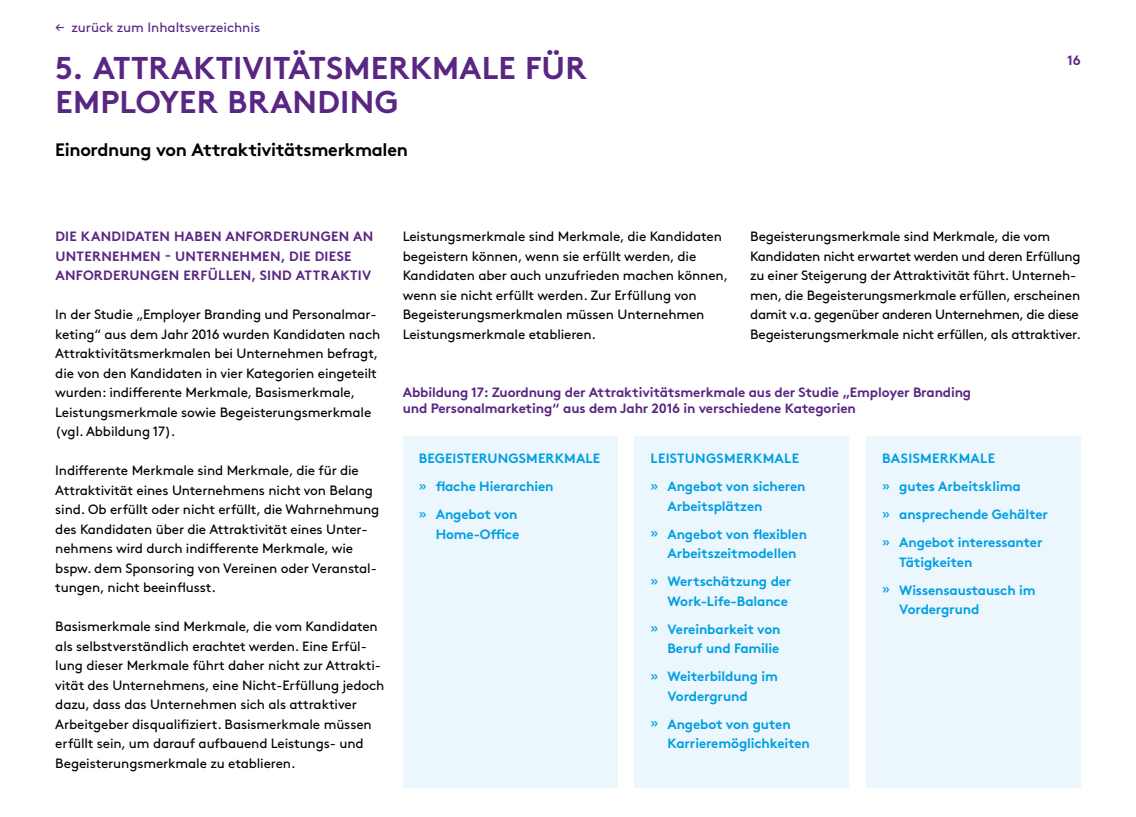
<style>
.page{position:relative;width:1136px;height:817px;background:#fff}
.page>*{position:absolute;margin:0;border:0;box-sizing:border-box;transform-origin:0 0}
.t1{font:700 31.5px/34.5px "Brown Std";letter-spacing:.005em;color:#592683}
.t2{font:700 18px "Brown Std";letter-spacing:-.02em;color:#000}
.t3{font:13.5px/19.5px "Brown Std";letter-spacing:-.01em;color:#000}
.t4{font:700 13.5px/28px "Brown Std";letter-spacing:-.01em;color:#009fe3}
.t5{font:700 13.5px/16.2px "Brown Std";letter-spacing:-.01em;color:#592683}
.t6{font:700 13.5px "Brown Std";letter-spacing:.02em;color:#592683}
.t7{font:13.5px "Brown Std";letter-spacing:-.005em;color:#592683}
.s1{font-weight:400}
</style>
<div class="page">
<div style="left:403px;top:436px;width:214px;height:351px;background:#ebf7fd"></div>
<div style="left:634px;top:436px;width:215px;height:351px;background:#ebf7fd"></div>
<div style="left:866px;top:436px;width:214px;height:351px;background:#ebf7fd"></div>
<p class="t7" style="left:55px;top:20px;width:206px">← zurück zum Inhaltsverzeichnis</p>
<h1 class="t1" style="left:55px;top:50px;width:532px">5. ATTRAKTIVITÄTSMERKMALE FÜR<br>EMPLOYER BRANDING</h1>
<p class="t2" style="left:55px;top:139px;width:354px">Einordnung von Attraktivitätsmerkmalen</p>
<p class="t5" style="left:1066px;top:53px;width:15px">16</p>
<p class="t6" style="left:55px;top:228px;width:319px">DIE KANDIDATEN HABEN ANFORDERUNGEN AN</p>
<p class="t3" style="left:403px;top:227px;width:321px">Leistungsmerkmale sind Merkmale, die Kandidaten</p>
<p class="t3" style="left:750px;top:226px;width:301px">Begeisterungsmerkmale sind Merkmale, die vom</p>
<p class="t6" style="left:55px;top:248px;width:298px">UNTERNEHMEN - UNTERNEHMEN, DIE DIESE</p>
<p class="t3" style="left:403px;top:246px;width:295px">begeistern können, wenn sie erfüllt werden, die</p>
<p class="t3" style="left:750px;top:246px;width:332px">Kandidaten nicht erwartet werden und deren Erfüllung</p>
<p class="t6" style="left:55px;top:267px;width:317px">ANFORDERUNGEN ERFÜLLEN, SIND ATTRAKTIV</p>
<p class="t3" style="left:403px;top:266px;width:327px">Kandidaten aber auch unzufrieden machen können,</p>
<p class="t3" style="left:750px;top:265px;width:327px">zu einer Steigerung der Attraktivität führt. Unterneh-</p>
<p class="t3" style="left:403px;top:285px;width:295px">wenn sie nicht erfüllt werden. Zur Erfüllung von</p>
<p class="t3" style="left:750px;top:285px;width:331px">men, die Begeisterungsmerkmale erfüllen, erscheinen</p>
<p class="t3" style="left:55px;top:305px;width:323px">In der Studie „Employer Branding und Personalmar-</p>
<p class="t3" style="left:403px;top:304px;width:303px">Begeisterungsmerkmalen müssen Unternehmen</p>
<p class="t3" style="left:750px;top:304px;width:330px">damit v.a. gegenüber anderen Unternehmen, die diese</p>
<p class="t3" style="left:55px;top:324px;width:326px">keting“ aus dem Jahr 2016 wurden Kandidaten nach</p>
<p class="t3" style="left:403px;top:324px;width:195px">Leistungsmerkmale etablieren.</p>
<p class="t3" style="left:750px;top:324px;width:332px">Begeisterungsmerkmale nicht erfüllen, als attraktiver.</p>
<p class="t3" style="left:55px;top:344px;width:324px">Attraktivitätsmerkmalen bei Unternehmen befragt, die von den Kandidaten in vier Kategorien eingeteilt wurden: indifferente Merkmale, Basismerkmale, Leistungsmerkmale sowie Begeisterungsmerkmale (vgl. Abbildung 17).</p>
<p class="t3" style="left:55px;top:461px;width:325px">Indifferente Merkmale sind Merkmale, die für die Attraktivität eines Unternehmens nicht von Belang sind. Ob erfüllt oder nicht erfüllt, die Wahrnehmung des Kandidaten über die Attraktivität eines Unter&shy;nehmens wird durch indifferente Merkmale, wie bspw. dem Sponsoring von Vereinen oder Veranstal&shy;tungen, nicht beeinflusst.</p>
<p class="t3" style="left:55px;top:617px;width:330px">Basismerkmale sind Merkmale, die vom Kandidaten als selbstverständlich erachtet werden. Eine Erfül&shy;lung dieser Merkmale führt daher nicht zur Attrakti&shy;vität des Unternehmens, eine Nicht-Erfüllung jedoch dazu, dass das Unternehmen sich als attraktiver Arbeitgeber disqualifiziert. Basismerkmale müssen erfüllt sein, um darauf aufbauend Leistungs- und Begeisterungsmerkmale zu etablieren.</p>
<p class="t5" style="left:403px;top:384px;width:570px">Abbildung 17: Zuordnung der Attraktivitätsmerkmale aus der Studie „Employer Branding und Personalmarketing“ aus dem Jahr 2016 in verschiedene Kategorien</p>
<p class="t4" style="left:418px;top:444px;width:183px">BEGEISTERUNGSMERKMALE <span class="s1">»</span> flache Hierarchien<br><span class="s1">»</span> Angebot von</p>
<p class="t4" style="left:435px;top:519px;width:85px">Home-Office</p>
<p class="t4" style="left:882px;top:444px;width:167px">BASISMERKMALE<br><span class="s1">»</span> gutes Arbeitsklima<br><span class="s1">»</span> ansprechende Gehälter <span class="s1">»</span> Angebot interessanter</p>
<p class="t4" style="left:882px;top:547px;width:155px;text-indent:17px">Tätigkeiten<br><span class="s1">»</span> Wissensaustausch im</p>
<p class="t4" style="left:899px;top:595px;width:82px">Vordergrund</p>
<p class="t4" style="left:650px;top:444px;width:157px">LEISTUNGSMERKMALE <span class="s1">»</span> Angebot von sicheren</p>
<p class="t4" style="left:650px;top:491px;width:158px;text-indent:17px">Arbeitsplätzen<br><span class="s1">»</span> Angebot von flexiblen</p>
<p class="t4" style="left:650px;top:539px;width:147px;text-indent:17px">Arbeitszeitmodellen <span class="s1">»</span> Wertschätzung der</p>
<p class="t4" style="left:650px;top:586px;width:139px;text-indent:17px">Work-Life-Balance <span class="s1">»</span> Vereinbarkeit von</p>
<p class="t4" style="left:650px;top:634px;width:130px;text-align:right">Beruf und Familie<br><span class="s1">»</span> Weiterbildung im</p>
<p class="t4" style="left:650px;top:681px;width:142px;text-indent:17px">Vordergrund<br><span class="s1">»</span> Angebot von guten</p>
<p class="t4" style="left:667px;top:729px;width:144px">Karrieremöglichkeiten</p>
</div>
